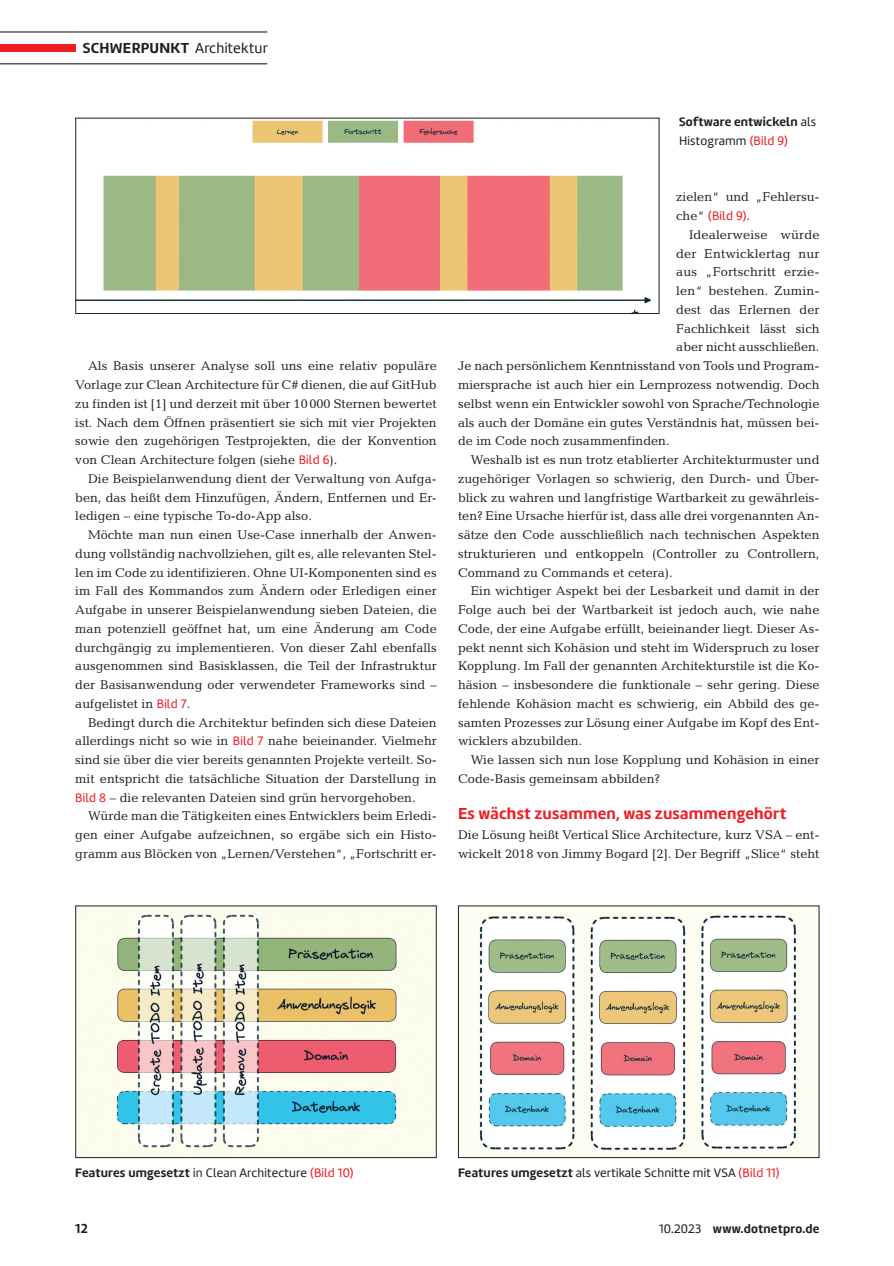
<style>
.page{position:relative;width:894px;height:1266px;background:#fff}
.page>*{position:absolute;margin:0;border:0;box-sizing:border-box;transform-origin:0 0}
.IR_00_fliesstext_zwi{font:700 16.5px "Amelia";letter-spacing:.015em;color:#ee1d23}
.IR_40_seitenstrecke{font:700 15px "Amelia";letter-spacing:.015em;color:#231f20}
.IR_40_seitenstrecke-2{font:700 13.5px "Amelia";color:#231f20}
.t1{font:12.75px/18.8px "Candida Std";color:#231f20;text-align:justify}
.t2{font:12.75px "Amelia";letter-spacing:.015em;color:#231f20}
.IR_40_seitenstrecke-3{font:700 12.75px/18.8px "Amelia";letter-spacing:.015em;color:#231f20}
.s1{font-weight:400}
.s2{font-family:"Amelia";color:#ee1d23}
.s3{font-weight:400;color:#ee1d23}
.s4{font-weight:700}
.s5{color:#ee1d23}
</style>
<div class="page">
<hr style="left:0;top:31px;width:267px;height:2px;background:#231f20">
<hr style="left:0;top:63px;width:267px;height:1px;background:#231f20">
<div style="left:0;top:44px;width:75px;height:8px;background:#ee1d23"></div>
<img style="left:77px;top:907px;width:357px;height:248px">
<img style="left:460px;top:907px;width:357px;height:248px">
<img style="left:77px;top:120px;width:574px;height:192px">
<div style="left:75px;top:118px;width:584px;height:196px;border:1px solid #231f20"></div>
<p class="IR_40_seitenstrecke" style="left:83px;top:39px;width:186px">SCHWERPUNKT <span class="s1">Architektur</span></p>
<p class="t1" style="left:75px;top:356px;width:363px;text-indent:13px">Als Basis unserer Analyse soll uns eine relativ populäre Vorlage zur Clean Architecture für C# dienen, die auf GitHub zu finden ist [1] und derzeit mit über 10000 Sternen bewertet ist. Nach dem Öffnen präsentiert sie sich mit vier Projekten sowie den zugehörigen Testprojekten, die der Konvention von Clean Architecture folgen (siehe <span class="s2">Bild 6</span>).</p>
<p class="t1" style="left:75px;top:469px;width:363px;text-indent:13px">Die Beispielanwendung dient der Verwaltung von Aufga&shy;ben, das heißt dem Hinzufügen, Ändern, Entfernen und Er&shy;ledigen – eine typische To-do-App also.</p>
<p class="t1" style="left:75px;top:525px;width:363px;text-indent:13px">Möchte man nun einen Use-Case innerhalb der Anwen&shy;dung vollständig nachvollziehen, gilt es, alle relevanten Stel&shy;len im Code zu identifizieren. Ohne UI-Komponenten sind es im Fall des Kommandos zum Ändern oder Erledigen einer Aufgabe in unserer Beispielanwendung sieben Dateien, die man potenziell geöffnet hat, um eine Änderung am Code durchgängig zu implementieren. Von dieser Zahl ebenfalls ausgenommen sind Basisklassen, die Teil der Infrastruktur der Basisanwendung oder verwendeter Frameworks sind – aufgelistet in <span class="s2">Bild 7</span>.</p>
<p class="t1" style="left:75px;top:713px;width:363px;text-indent:13px">Bedingt durch die Architektur befinden sich diese Dateien allerdings nicht so wie in <span class="s2">Bild 7</span> nahe beieinander. Vielmehr sind sie über die vier bereits genannten Projekte verteilt. So&shy;mit entspricht die tatsächliche Situation der Darstellung in <span class="s2">Bild 8</span> – die relevanten Dateien sind grün hervorgehoben.</p>
<p class="t1" style="left:75px;top:806px;width:363px;text-indent:13px">Würde man die Tätigkeiten eines Entwicklers beim Erledi&shy;gen einer Aufgabe aufzeichnen, so ergäbe sich ein Histo&shy;gramm aus Blöcken von „Lernen/Verstehen“, „Fortschritt er-</p>
<p class="IR_40_seitenstrecke-3" style="left:679px;top:113px;width:138px">Software entwickeln <span class="s1">als<br>Histogramm</span> <span class="s3">(Bild 9)</span></p>
<p class="t1" style="left:676px;top:188px;width:145px">zielen“ und „Fehlersu&shy;che“ <span class="s2">(Bild 9)</span>.</p>
<p class="t1" style="left:689px;top:225px;width:132px">Idealerweise würde</p>
<p class="t1" style="left:676px;top:244px;width:145px">der Entwicklertag nur</p>
<p class="t1" style="left:676px;top:263px;width:145px">aus „Fortschritt erzie-</p>
<p class="t1" style="left:676px;top:281px;width:145px">len“ bestehen. Zumin-</p>
<p class="t1" style="left:676px;top:300px;width:145px">dest das Erlernen der</p>
<p class="t1" style="left:676px;top:319px;width:145px">Fachlichkeit lässt sich</p>
<p class="t1" style="left:676px;top:338px;width:145px">aber nicht ausschließen.</p>
<p class="t1" style="left:458px;top:356px;width:363px">Je nach persönlichem Kenntnisstand von Tools und Program-</p>
<p class="t1" style="left:458px;top:375px;width:363px">miersprache ist auch hier ein Lernprozess notwendig. Doch</p>
<p class="t1" style="left:458px;top:394px;width:363px">selbst wenn ein Entwickler sowohl von Sprache/Technologie</p>
<p class="t1" style="left:458px;top:413px;width:363px">als auch der Domäne ein gutes Verständnis hat, müssen bei-</p>
<p class="t1" style="left:458px;top:431px;width:213px">de im Code noch zusammenfinden.</p>
<p class="t1" style="left:458px;top:450px;width:363px;text-indent:13px">Weshalb ist es nun trotz etablierter Architekturmuster und zugehöriger Vorlagen so schwierig, den Durch- und Über&shy;blick zu wahren und langfristige Wartbarkeit zu gewährleis&shy;ten? Eine Ursache hierfür ist, dass alle drei vorgenannten An&shy;sätze den Code ausschließlich nach technischen Aspekten strukturieren und entkoppeln (Controller zu Controllern, Command zu Commands et cetera).</p>
<p class="t1" style="left:458px;top:581px;width:363px;text-indent:13px">Ein wichtiger Aspekt bei der Lesbarkeit und damit in der Folge auch bei der Wartbarkeit ist jedoch auch, wie nahe Code, der eine Aufgabe erfüllt, beieinander liegt. Dieser As&shy;pekt nennt sich Kohäsion und steht im Widerspruch zu loser Kopplung. Im Fall der genannten Architekturstile ist die Ko&shy;häsion – insbesondere die funktionale – sehr gering. Diese fehlende Kohäsion macht es schwierig, ein Abbild des ge&shy;samten Prozesses zur Lösung einer Aufgabe im Kopf des Ent&shy;wicklers abzubilden.</p>
<p class="t1" style="left:458px;top:750px;width:363px;text-indent:13px">Wie lassen sich nun lose Kopplung und Kohäsion in einer<br>Code-Basis gemeinsam abbilden?</p>
<p class="IR_00_fliesstext_zwi" style="left:458px;top:803px;width:330px">Es wächst zusammen, was zusammengehört</p>
<p class="t1" style="left:458px;top:825px;width:363px">Die Lösung heißt Vertical Slice Architecture, kurz VSA – ent&shy;wickelt 2018 von Jimmy Bogard [2]. Der Begriff „Slice“ steht</p>
<p class="t2" style="left:75px;top:1165px;width:280px"><span class="s4">Features umgesetzt</span> in Clean Architecture <span class="s5">(Bild 10)</span></p>
<p class="t2" style="left:458px;top:1165px;width:323px"><span class="s4">Features umgesetzt</span> als vertikale Schnitte mit VSA <span class="s5">(Bild 11)</span></p>
<p class="IR_40_seitenstrecke-2" style="left:75px;top:1220px;width:14px">12</p>
<p class="IR_40_seitenstrecke-3" style="left:659px;top:1219px;width:162px"><span class="s1">10.2023</span> www.dotnetpro.de</p>
</div>
